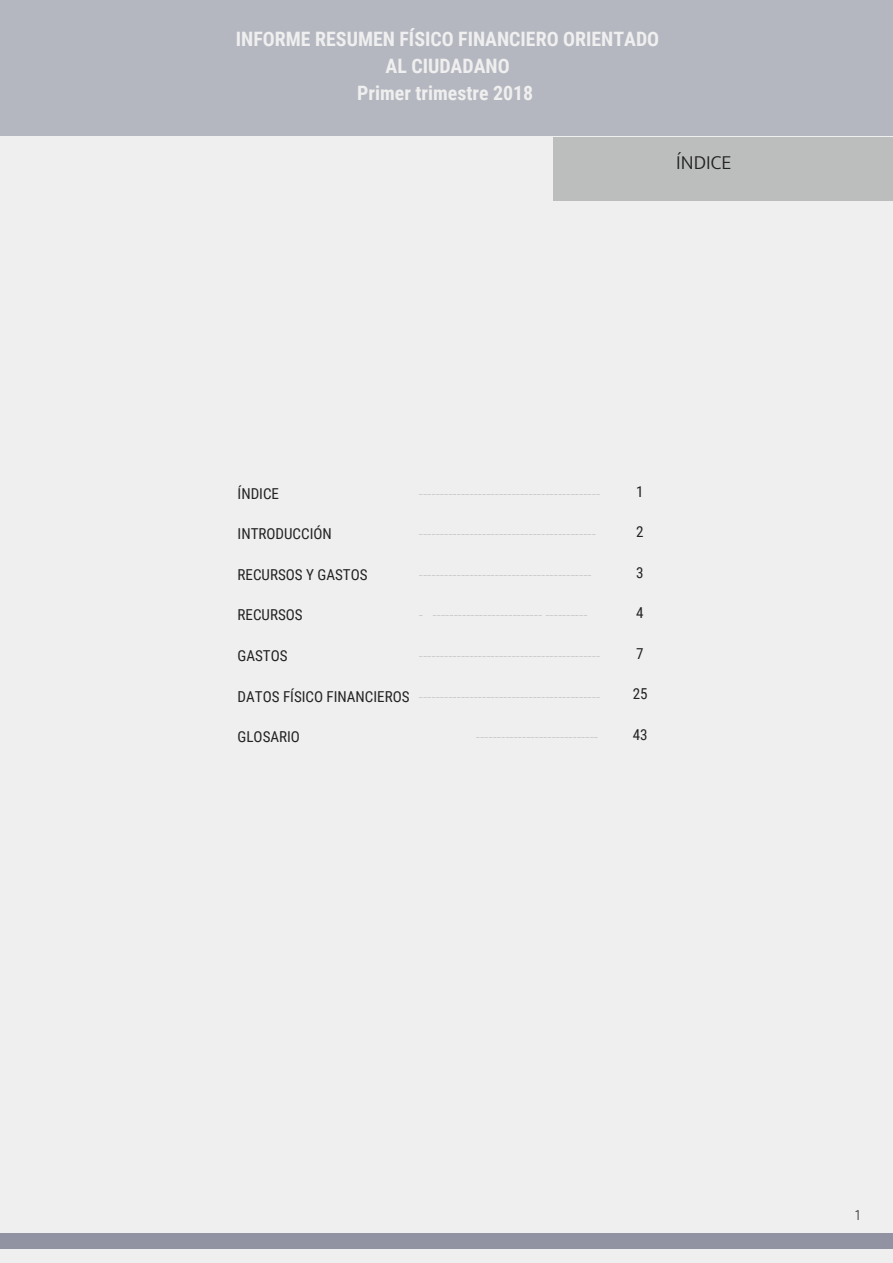
<style>
.page{position:relative;width:893px;height:1263px;background:#efefef}
.page>*{position:absolute;margin:0;border:0;box-sizing:border-box;transform-origin:0 0}
.t1{font:700 19.8px/27px "Roboto Condensed";color:#efefef;text-align:center}
.t2{font:300 19.8px "Mukta Mahee";color:#222}
.t3{font:200 16.5px "Mukta Mahee";color:#222}
.t4{font:200 15px "Mukta Mahee";color:#717273}
.t5{font:15px "Roboto Condensed";color:#222}
</style>
<div class="page">
<div style="left:553px;top:137px;width:340px;height:63px;background:#bcbdbd"></div>
<div style="left:0;top:0;width:893px;height:136px;background:#b5b7c0"></div>
<div style="left:0;top:1233px;width:893px;height:16px;background:#9193a3"></div>
<h1 class="t1" style="left:236px;top:26px;width:425px">INFORME RESUMEN FÍSICO FINANCIERO ORIENTADO<br>AL CIUDADANO<br>Primer trimestre 2018</h1>
<h1 class="t2" style="left:676px;top:150px;width:56px">ÍNDICE</h1>
<p class="t5" style="left:238px;top:485px;width:43px">ÍNDICE</p>
<p class="t5" style="left:238px;top:525px;width:96px">INTRODUCCIÓN</p>
<p class="t5" style="left:238px;top:566px;width:131px">RECURSOS Y GASTOS</p>
<p class="t5" style="left:238px;top:606px;width:67px">RECURSOS</p>
<p class="t5" style="left:238px;top:647px;width:52px">GASTOS</p>
<p class="t5" style="left:238px;top:688px;width:173px">DATOS FÍSICO FINANCIEROS</p>
<p class="t5" style="left:238px;top:728px;width:64px">GLOSARIO</p>
<p class="t4" style="left:419px;top:485px;width:183px">-------------------------------------------</p>
<p class="t4" style="left:419px;top:525px;width:179px">------------------------------------------</p>
<p class="t4" style="left:419px;top:566px;width:174px">-----------------------------------------</p>
<p class="t4" style="left:419px;top:606px;width:170px">- -------------------------- ----------</p>
<p class="t4" style="left:419px;top:647px;width:183px">-------------------------------------------</p>
<p class="t4" style="left:419px;top:688px;width:183px">-------------------------------------------</p>
<p class="t4" style="left:476px;top:728px;width:124px">-----------------------------</p>
<p class="t5" style="left:636px;top:483px;width:9px">1</p>
<p class="t5" style="left:636px;top:523px;width:9px">2</p>
<p class="t5" style="left:636px;top:564px;width:9px">3</p>
<p class="t5" style="left:636px;top:604px;width:9px">4</p>
<p class="t5" style="left:636px;top:645px;width:9px">7</p>
<p class="t5" style="left:633px;top:685px;width:16px">25</p>
<p class="t5" style="left:633px;top:726px;width:16px">43</p>
<p class="t3" style="left:855px;top:1204px;width:7px">1</p>
</div>
